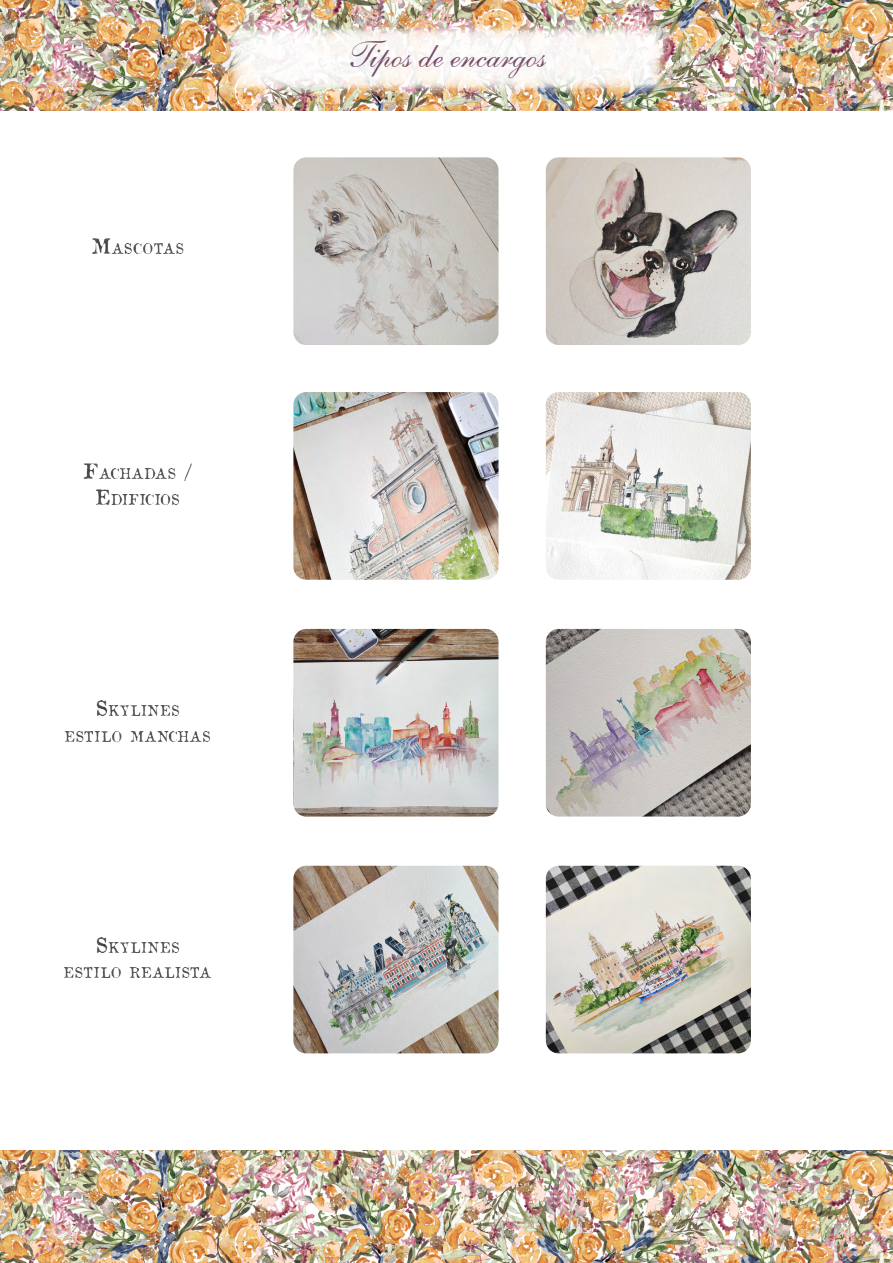
<style>
.page{position:relative;width:893px;height:1263px;background:#fff}
.page>*{position:absolute;margin:0;border:0;box-sizing:border-box;transform-origin:0 0}
.t1{font:36px "English 111 Adagio BT";color:#724368}
.t2{font:14.7px/25.2px "Old Newspaper Types";color:#020203;text-align:center}
.t3{font:14.7px/25.2px "Old Newspaper Types";letter-spacing:-.03em;color:#020203;text-align:center}
.s1{font-size:21px}
</style>
<div class="page">
<img style="left:0;top:0;width:893px;height:110px">
<div style="left:223px;top:19px;width:447px;height:78px;background:#fff;opacity:.75"></div>
<svg style="left:233px;top:29px;width:427px;height:59px;fill:#faf6f3"></svg>
<img style="left:0;top:1150px;width:893px;height:113px">
<img style="left:293px;top:392px;width:205px;height:188px">
<img style="left:546px;top:392px;width:205px;height:188px">
<img style="left:293px;top:629px;width:205px;height:187px">
<img style="left:546px;top:629px;width:205px;height:187px">
<img style="left:293px;top:866px;width:205px;height:187px">
<img style="left:546px;top:866px;width:205px;height:187px">
<img style="left:293px;top:157px;width:205px;height:188px">
<img style="left:546px;top:157px;width:205px;height:188px">
<p class="t2" style="left:91px;top:236px;width:95px"><span class="s1">M</span>ASCOTAS</p>
<p class="t3" style="left:82px;top:461px;width:111px"><span class="s1">F</span>ACHADAS <span class="s1">/<br>E</span>DIFICIOS</p>
<p class="t2" style="left:64px;top:698px;width:147px"><span class="s1">S</span>KYLINES<br>ESTILO MANCHAS</p>
<p class="t2" style="left:63px;top:935px;width:150px"><span class="s1">S</span>KYLINES<br>ESTILO REALISTA</p>
<h1 class="t1" style="left:347px;top:33px;width:200px">Tipos de encargos</h1>
</div>
